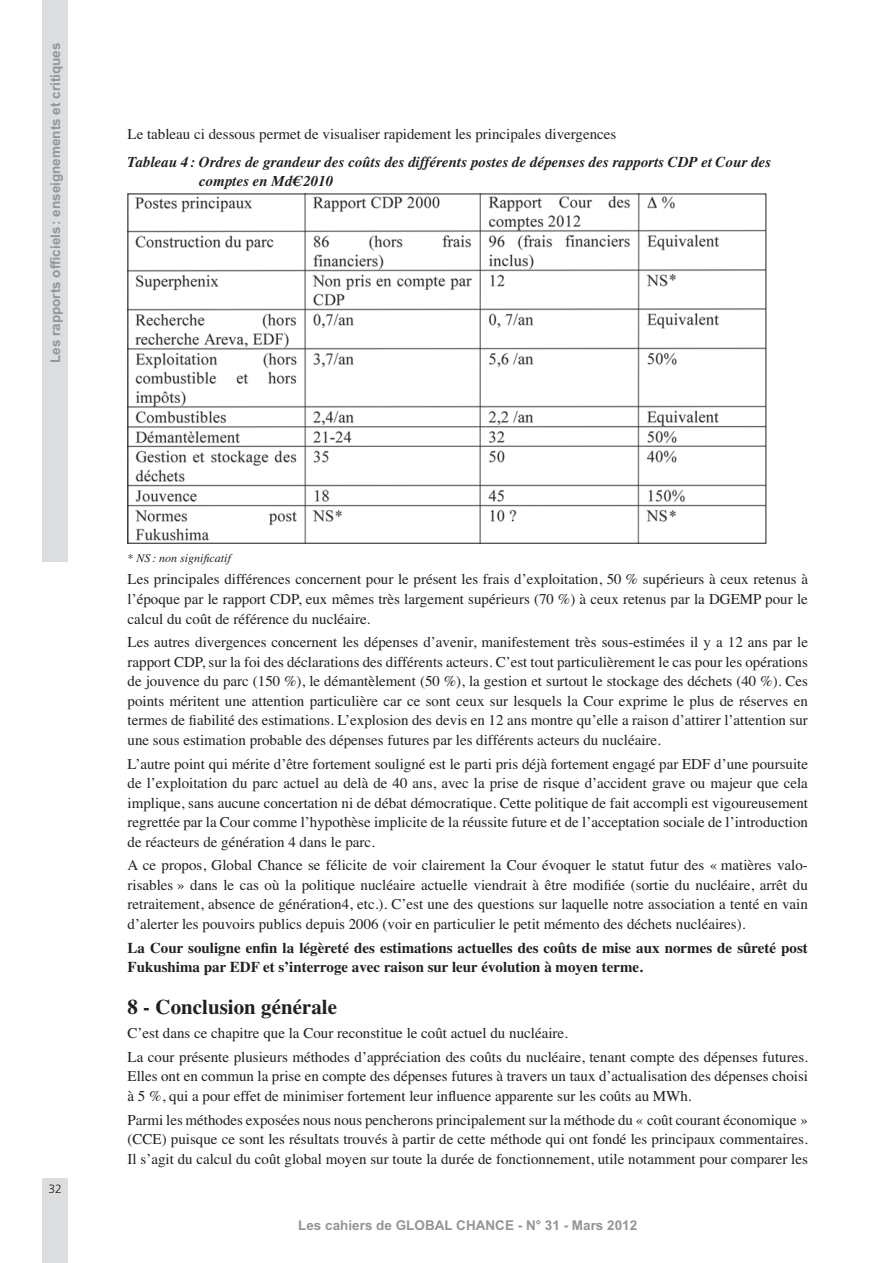
<style>
.page{position:relative;width:893px;height:1263px;background:#fff}
.page>*{position:absolute;margin:0;border:0;box-sizing:border-box;transform-origin:0 0}
.t1{font:700 21px "Times";color:#231f20}
.t2{font:15px/19.5px "Times";color:#231f20;text-align:justify}
.t3{font:italic 700 15px/28px "Times";color:#231f20}
.t4{font:700 15px/19.5px "Times";color:#231f20}
.t5{font:700 13.5px "Arial";color:#939598}
.t6{font:italic 12px "Times";color:#231f20}
.t7{font:300 12px "Frutiger";color:#231f20}
.s1{font-weight:400;font-style:normal}
</style>
<div class="page">
<div style="left:43px;top:1178px;width:25px;height:85px;background:#dcddde"></div>
<div style="left:43px;top:0;width:25px;height:561px;background:#dcddde"></div>
<img style="left:130px;top:196px;width:634px;height:346px">
<p class="t5" style="left:48px;top:363px;width:322px;rotate:-90deg">Les rapports officiels : enseignements et critiques</p>
<p class="t3" style="left:128px;top:121px;width:645px"><span class="s1">Le tableau ci dessous permet de visualiser rapidement les principales divergences<br></span>Tableau 4 : Ordres de grandeur des coûts des différents postes de dépenses des rapports CDP et Cour des</p>
<p class="t3" style="left:199px;top:169px;width:136px">comptes en Md€2010</p>
<p class="t7" style="left:49px;top:1184px;width:15px">32</p>
<p class="t6" style="left:128px;top:554px;width:105px">* NS : non significatif</p>
<p class="t2" style="left:128px;top:571px;width:682px">Les principales différences concernent pour le présent les frais d’exploitation, 50 % supérieurs à ceux retenus à l’époque par le rapport CDP, eux mêmes très largement supérieurs (70 %) à ceux retenus par la DGEMP pour le calcul du coût de référence du nucléaire.</p>
<p class="t2" style="left:128px;top:634px;width:682px">Les autres divergences concernent les dépenses d’avenir, manifestement très sous-estimées il y a 12 ans par le rapport CDP, sur la foi des déclarations des différents acteurs. C’est tout particulièrement le cas pour les opérations de jouvence du parc (150 %), le démantèlement (50 %), la gestion et surtout le stockage des déchets (40 %). Ces points méritent une attention particulière car ce sont ceux sur lesquels la Cour exprime le plus de réserves en termes de fiabilité des estimations. L’explosion des devis en 12 ans montre qu’elle a raison d’attirer l’attention sur une sous estimation probable des dépenses futures par les différents acteurs du nucléaire.</p>
<p class="t2" style="left:128px;top:755px;width:682px">L’autre point qui mérite d’être fortement souligné est le parti pris déjà fortement engagé par EDF d’une poursuite de l’exploitation du parc actuel au delà de 40 ans, avec la prise de risque d’accident grave ou majeur que cela implique, sans aucune concertation ni de débat démocratique. Cette politique de fait accompli est vigoureusement regrettée par la Cour comme l’hypothèse implicite de la réussite future et de l’acceptation sociale de l’introduction de réacteurs de génération 4 dans le parc.</p>
<p class="t2" style="left:128px;top:857px;width:682px">A ce propos, Global Chance se félicite de voir clairement la Cour évoquer le statut futur des « matières valo&shy;risables » dans le cas où la politique nucléaire actuelle viendrait à être modifiée (sortie du nucléaire, arrêt du retraitement, absence de génération4, etc.). C’est une des questions sur laquelle notre association a tenté en vain d’alerter les pouvoirs publics depuis 2006 (voir en particulier le petit mémento des déchets nucléaires).</p>
<p class="t4" style="left:128px;top:939px;width:682px">La Cour souligne enfin la légèreté des estimations actuelles des coûts de mise aux normes de sûreté post<br>Fukushima par EDF et s’interroge avec raison sur leur évolution à moyen terme.</p>
<p class="t1" style="left:128px;top:999px;width:211px">8 - Conclusion générale</p>
<p class="t2" style="left:128px;top:1022px;width:682px;line-height:23.7px">C’est dans ce chapitre que la Cour reconstitue le coût actuel du nucléaire.<br>La cour présente plusieurs méthodes d’appréciation des coûts du nucléaire, tenant compte des dépenses futures.</p>
<p class="t2" style="left:128px;top:1068px;width:682px">Elles ont en commun la prise en compte des dépenses futures à travers un taux d’actualisation des dépenses choisi à 5 %, qui a pour effet de minimiser fortement leur influence apparente sur les coûts au MWh.</p>
<p class="t2" style="left:128px;top:1111px;width:682px">Parmi les méthodes exposées nous nous pencherons principalement sur la méthode du « coût courant économique » (CCE) puisque ce sont les résultats trouvés à partir de cette méthode qui ont fondé les principaux commentaires.<br>Il s’agit du calcul du coût global moyen sur toute la durée de fonctionnement, utile notamment pour comparer les</p>
<p class="t5" style="left:298px;top:1218px;width:340px">Les cahiers de GLOBAL CHANCE - N° 31 - Mars 2012</p>
</div>
